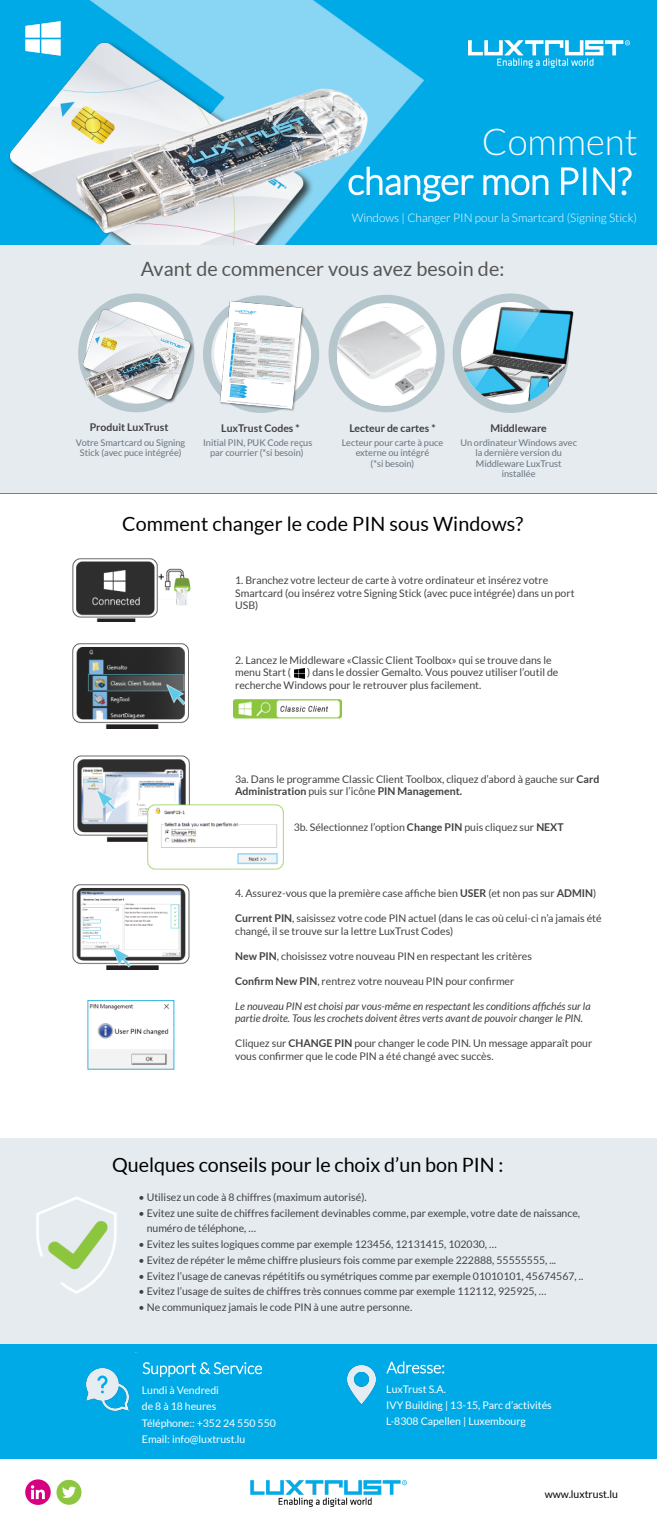
<style>
.page{position:relative;width:657px;height:1524px;background:#fff}
.page>*{position:absolute;margin:0;border:0;box-sizing:border-box;transform-origin:0 0}
.t1{font:300 36.75px "Lato";color:#fafbff}
.t2{font:19.69px "Lato";letter-spacing:.005em;color:#000}
.t3{font:19.69px "Lato";letter-spacing:.005em;color:#555}
.t4{font:300 11.81px "Lato";color:#fafbff}
.t5{font:10.5px/12.4px "Lato";color:#414042}
.t6{font:italic 10.5px/12.4px "Lato";color:#414042}
.t7{font:10.5px/16.4px "Lato";color:#fff}
.t8{font:10.5px "Lato";color:#000}
.t9{font:700 10.41px "Lato";color:#414042}
.t10{font:9.19px/10.5px "Lato";color:#65727f;text-align:center}
.s1{font-weight:700}
</style>
<div class="page">
<div style="left:0;top:0;width:656px;height:245px;background:#00aae7"></div>
<svg style="left:442px;top:167px;width:189px;height:29px"></svg>
<img style="left:468px;top:41px;width:161px;height:27px">
<img style="left:9px;top:0;width:433px;height:245px">
<img style="left:26px;top:21px;width:34px;height:34px">
<div style="left:0;top:245px;width:656px;height:248px;background:#e5ebef"></div>
<svg style="left:452px;top:293px;width:91px;height:120px"></svg>
<svg style="left:107px;top:293px;width:59px;height:119px"></svg>
<svg style="left:207px;top:295px;width:112px;height:99px"></svg>
<img style="left:461px;top:304px;width:113px;height:101px">
<img style="left:78px;top:302px;width:129px;height:104px">
<img style="left:219px;top:299px;width:86px;height:114px">
<svg style="left:328px;top:295px;width:116px;height:117px"></svg>
<img style="left:332px;top:304px;width:107px;height:107px">
<img style="left:86px;top:347px;width:94px;height:51px">
<svg style="left:0;top:493px;width:656px;height:1px"></svg>
<img style="left:73px;top:558px;width:118px;height:63px">
<img style="left:73px;top:643px;width:115px;height:85px">
<img style="left:234px;top:700px;width:107px;height:18px">
<img style="left:73px;top:884px;width:116px;height:85px">
<img style="left:74px;top:755px;width:115px;height:86px">
<img style="left:87px;top:1000px;width:88px;height:69px">
<img style="left:147px;top:805px;width:136px;height:64px">
<svg style="left:295px;top:668px;width:9px;height:10px"></svg>
<div style="left:0;top:1137px;width:656px;height:207px;background:#e5ebef"></div>
<img style="left:36px;top:1196px;width:80px;height:97px">
<div style="left:0;top:1344px;width:656px;height:114px;background:#00aae7"></div>
<svg style="left:142px;top:1362px;width:120px;height:14px"></svg>
<svg style="left:386px;top:1361px;width:58px;height:12px"></svg>
<img style="left:86px;top:1368px;width:42px;height:42px">
<img style="left:347px;top:1365px;width:28px;height:38px">
<svg style="left:25px;top:1479px;width:56px;height:25px"></svg>
<img style="left:251px;top:1480px;width:155px;height:26px">
<h1 class="t1" style="left:481px;top:119px;width:157px">Comment</h1>
<p class="t4" style="left:351px;top:210px;width:287px">Windows | Changer PIN pour la Smartcard (Signing Stick)</p>
<h2 class="t3" style="left:141px;top:258px;width:365px">Avant de commencer vous avez besoin de:</h2>
<p class="t9" style="left:90px;top:421px;width:80px">Produit LuxTrust</p>
<p class="t9" style="left:221px;top:422px;width:80px">LuxTrust Codes *</p>
<p class="t10" style="left:203px;top:437px;width:111px">Initial PIN, PUK Code reçus par courrier (*si besoin)</p>
<p class="t10" style="left:76px;top:437px;width:111px">Votre Smartcard ou Signing<br>Stick (avec puce intégrée)</p>
<p class="t9" style="left:349px;top:422px;width:88px">Lecteur de cartes *</p>
<p class="t10" style="left:341px;top:437px;width:103px">Lecteur pour carte à puce externe ou intégré<br>(*si besoin)</p>
<p class="t9" style="left:490px;top:422px;width:58px">Middleware</p>
<p class="t10" style="left:460px;top:437px;width:118px">Un ordinateur Windows avec la dernière version du<br>Middleware LuxTrust installée</p>
<h2 class="t2" style="left:122px;top:513px;width:402px">Comment changer le code PIN sous Windows?</h2>
<p class="t5" style="left:235px;top:574px;width:341px">1. Branchez votre lecteur de carte à votre ordinateur et insérez votre<br>Smartcard (ou insérez votre Signing Stick (avec puce intégrée) dans un port<br>USB)</p>
<p class="t5" style="left:235px;top:653px;width:318px">2. Lancez le Middleware «Classic Client Toolbox» qui se trouve dans le menu Start (</p>
<p class="t5" style="left:235px;top:666px;width:324px;text-indent:72px">) dans le dossier Gemalto. Vous pouvez utiliser l’outil de recherche Windows pour le retrouver plus facilement.</p>
<p class="t5" style="left:235px;top:772px;width:365px">3a. Dans le programme Classic Client Toolbox, cliquez d’abord à gauche sur <span class="s1">Card<br>Administration</span> puis sur l’icône <span class="s1">PIN Management.</span></p>
<p class="t5" style="left:293px;top:821px;width:271px">3b. Sélectionnez l’option <span class="s1">Change PIN</span> puis cliquez sur <span class="s1">NEXT</span></p>
<p class="t5" style="left:235px;top:887px;width:362px">4. Assurez-vous que la première case affiche bien <span class="s1">USER</span> (et non pas sur <span class="s1">ADMIN</span>)</p>
<p class="t5" style="left:235px;top:912px;width:368px"><span class="s1">Current PIN</span>, saisissez votre code PIN actuel (dans le cas où celui-ci n’a jamais été changé, il se trouve sur la lettre LuxTrust Codes)</p>
<p class="t5" style="left:235px;top:949px;width:298px"><span class="s1">New PIN</span>, choisissez votre nouveau PIN en respectant les critères</p>
<p class="t5" style="left:235px;top:974px;width:280px"><span class="s1">Confirm New PIN</span>, rentrez votre nouveau PIN pour confirmer</p>
<p class="t6" style="left:235px;top:1000px;width:357px">Le nouveau PIN est choisi par vous-même en respectant les conditions affichés sur la partie droite. Tous les crochets doivent êtres verts avant de pouvoir changer le PIN.</p>
<p class="t5" style="left:235px;top:1037px;width:358px">Cliquez sur <span class="s1">CHANGE PIN</span> pour changer le code PIN. Un message apparaît pour vous confirmer que le code PIN a été changé avec succès.</p>
<h2 class="t2" style="left:112px;top:1153px;width:392px">Quelques conseils pour le choix d’un bon PIN :</h2>
<p class="t5" style="left:138px;top:1190px;width:229px">• Utilisez un code à 8 chiffres (maximum autorisé).</p>
<p class="t5" style="left:147px;top:1204px;width:434px;line-height:15.8px;text-indent:-8px">• Evitez une suite de chiffres facilement devinables comme, par exemple, votre date de naissance, numéro de téléphone, …</p>
<p class="t5" style="left:138px;top:1238px;width:359px">• Evitez les suites logiques comme par exemple 123456, 12131415, 102030, …</p>
<p class="t5" style="left:138px;top:1253px;width:419px">• Evitez de répéter le même chiffre plusieurs fois comme par exemple 222888, 55555555, ...</p>
<p class="t5" style="left:138px;top:1269px;width:446px">• Evitez l’usage de canevas répétitifs ou symétriques comme par exemple 01010101, 45674567, ..</p>
<p class="t5" style="left:138px;top:1285px;width:409px">• Evitez l’usage de suites de chiffres très connues comme par exemple 112112, 925925, …</p>
<p class="t5" style="left:138px;top:1301px;width:275px">• Ne communiquez jamais le code PIN à une autre personne.</p>
<p class="t7" style="left:142px;top:1381px;width:135px">Lundi à Vendredi<br>de 8 à 18 heures<br>Téléphone:: +352 24 550 550<br>Email: info@luxtrust.lu</p>
<p class="t7" style="left:386px;top:1380px;width:167px">LuxTrust S.A.<br>IVY Building | 13-15, Parc d’activités<br>L-8308 Capellen | Luxembourg</p>
<p class="t8" style="left:544px;top:1487px;width:74px">www.luxtrust.lu</p>
</div>
